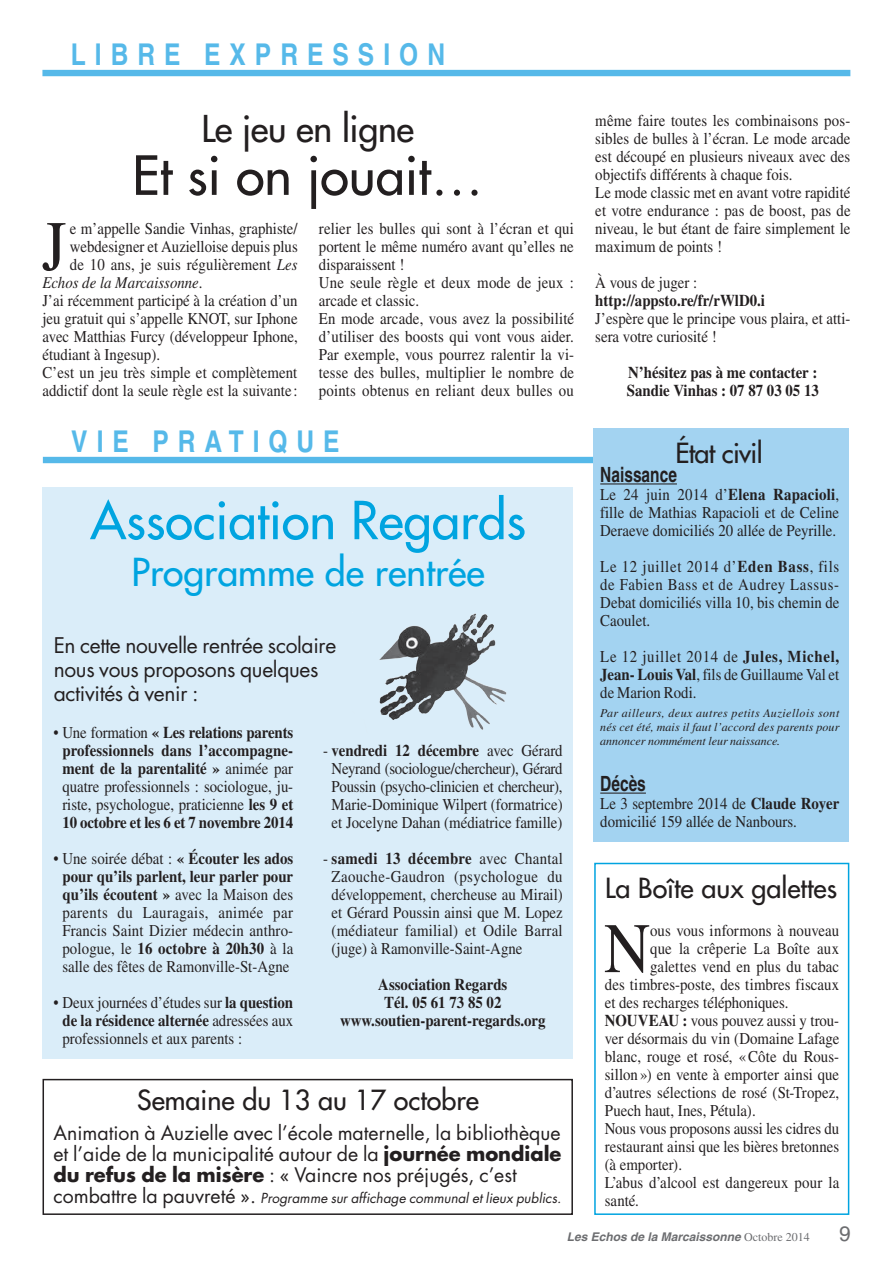
<style>
.page{position:relative;width:893px;height:1263px;background:#fff}
.page>*{position:absolute;margin:0;border:0;box-sizing:border-box;transform-origin:0 0}
.t1{font:70.95px "Times";color:#231f20;scale:.9 1}
.t2{font:52.5px "Futura";color:#231f20}
.t3{font:51px "Futura";color:#00a4e0}
.t4{font:37.5px "Futura";color:#00a4e0}
.t5{font:36px "Futura";letter-spacing:-.01em;color:#231f20}
.t6{font:700 condensed 30px "Helvetica";letter-spacing:.3em;color:#56b9e9}
.t7{font:27px "Futura";color:#231f20}
.t8{font:27px "Futura";letter-spacing:-.025em;color:#231f20}
.t9{font:21px/24px "Futura";letter-spacing:-.015em;color:#231f20}
.t10{font:700 condensed 21px "Helvetica";color:#231f20;scale:.9 1}
.t11{font:21px "Helvetica";color:#6c6d70}
.t12{font:19.5px/21px "Futura";color:#231f20;text-align:justify}
.t13{font:16.5px/18px "Times";color:#231f20;text-align:justify;scale:.9 1}
.t14{font:700 16.5px/18px "Times";color:#231f20;text-align:center;scale:.9 1}
.t15{font:16.5px/18px "Times";letter-spacing:-.02em;color:#231f20;text-align:center;scale:.9 1}
.t16{font:italic 16.5px "Times";color:#231f20;scale:.9 1}
.t17{font:italic 13.5px "Futura";color:#231f20}
.t18{font:italic 12px/14.4px "Times";color:#231f20;text-align:justify}
.t19{font:italic 700 12px "Helvetica";color:#6c6d70}
.s1{font-style:italic}
.s2{font-style:normal}
.s3{font-weight:400}
.s4{font-weight:700}
.s5{font-style:normal;font-size:19.5px}
.s6{font-family:"Times";font-weight:400;font-style:normal}
</style>
<div class="page">
<div style="left:43px;top:487px;width:530px;height:572px;background:#daedf9"></div>
<div style="left:43px;top:457px;width:798px;height:6px;background:#56b9e9"></div>
<div style="left:42px;top:70px;width:808px;height:6px;background:#56b9e9"></div>
<img style="left:379px;top:613px;width:128px;height:117px">
<div style="left:594px;top:863px;width:255px;height:352px;border:2px solid #00a4e0"></div>
<div style="left:594px;top:428px;width:254px;height:414px;background:#a3d3f1"></div>
<hr style="left:600px;top:483px;width:77px;height:1px;background:#231f20">
<hr style="left:600px;top:792px;width:46px;height:2px;background:#231f20">
<div style="left:43px;top:1079px;width:530px;height:136px;border:2px solid #231f20"></div>
<h3 class="t6" style="left:71px;top:36px;width:376px">LIBRE EXPRESSION</h3>
<h3 class="t5" style="left:201px;top:106px;width:214px">Le jeu en ligne</h3>
<h2 class="t2" style="left:132px;top:141px;width:352px">Et si on jouait…</h2>
<h1 class="t1" style="left:42px;top:206px;width:29px">J</h1>
<p class="t13" style="left:70px;top:219px;width:255px">e m’appelle Sandie Vinhas, graphiste/</p>
<p class="t13" style="left:70px;top:237px;width:255px">webdesigner et Auzielloise depuis plus</p>
<p class="t13" style="left:70px;top:255px;width:255px">de 10 ans, je suis régulièrement <span class="s1">Les</span></p>
<p class="t16" style="left:43px;top:273px;width:179px">Echos de la Marcaissonne<span class="s2">.</span></p>
<p class="t13" style="left:43px;top:291px;width:285px">J’ai récemment participé à la création d’un</p>
<p class="t13" style="left:43px;top:309px;width:285px">jeu gratuit qui s’appelle KNOT, sur Iphone</p>
<p class="t13" style="left:43px;top:327px;width:285px">avec Matthias Furcy (développeur Iphone,</p>
<p class="t13" style="left:43px;top:345px;width:132px">étudiant à Ingesup).</p>
<p class="t13" style="left:43px;top:363px;width:285px">C’est un jeu très simple et complètement</p>
<p class="t13" style="left:43px;top:381px;width:285px">addictif dont la seule règle est la suivante :</p>
<p class="t13" style="left:319px;top:219px;width:285px;text-align:left">relier les bulles qui sont à l’écran et qui portent le même numéro avant qu’elles ne disparaissent !<br>Une seule règle et deux mode de jeux : arcade et classic.<br>En mode arcade, vous avez la possibilité d’utiliser des boosts qui vont vous aider.<br>Par exemple, vous pourrez ralentir la vi&shy;tesse des bulles, multiplier le nombre de points obtenus en reliant deux bulles ou</p>
<h3 class="t6" style="left:71px;top:423px;width:270px">VIE PRATIQUE</h3>
<h3 class="t3" style="left:90px;top:487px;width:437px">Association Regards</h3>
<h3 class="t4" style="left:131px;top:547px;width:355px">Programme de rentrée</h3>
<p class="t9" style="left:54px;top:634px;width:284px">En cette nouvelle rentrée scolaire nous vous proposons quelques activités à venir :</p>
<p class="t14" style="left:54px;top:723px;width:268px"><span class="s3">• Une formation</span> « Les relations parents professionnels dans l’accompagne&shy;ment de la parentalité » <span class="s3">animée par quatre professionnels : sociologue, ju&shy;riste, psychologue, praticienne</span> les 9 et 10 octobre et les 6 et 7 novembre 2014</p>
<p class="t13" style="left:54px;top:849px;width:268px;text-align:center">• Une soirée débat : <span class="s4">« Écouter les ados pour qu’ils parlent, leur parler pour qu’ils écoutent »</span> avec la Maison des parents du Lauragais, animée par Francis Saint Dizier médecin anthro&shy;pologue, le <span class="s4">16 octobre à 20h30</span> à la salle des fêtes de Ramonville-St-Agne</p>
<p class="t13" style="left:62px;top:993px;width:258px;text-indent:-9px">• Deux journées d’études sur <span class="s4">la question de la résidence alternée</span> adressées aux professionnels et aux parents :</p>
<p class="t15" style="left:323px;top:741px;width:268px">- <span class="s4">vendredi 12 décembre</span> avec Gérard Neyrand (sociologue/chercheur), Gérard Poussin (psycho-clinicien et chercheur), Marie-Dominique Wilpert (formatrice) et Jocelyne Dahan (médiatrice famille)</p>
<p class="t13" style="left:332px;top:849px;width:258px;text-indent:-9px">- <span class="s4">samedi 13 décembre</span> avec Chantal Zaouche-Gaudron (psychologue du développement, chercheuse au Mirail) et Gérard Poussin ainsi que M. Lopez (médiateur familial) et Odile Barral (juge) à Ramonville-Saint-Agne</p>
<p class="t14" style="left:340px;top:975px;width:230px">Association Regards<br>Tél. 05 61 73 85 02 www.soutien-parent-regards.org</p>
<h3 class="t7" style="left:137px;top:1082px;width:343px">Semaine du 13 au 17 octobre</h3>
<p class="t12" style="left:54px;top:1122px;width:509px">Animation à Auzielle avec l’école maternelle, la bibliothèque et l’aide de la municipalité autour de la <span class="s4">journée mondiale du refus de la misère</span> : « Vaincre nos préjugés, c’est</p>
<p class="t17" style="left:54px;top:1189px;width:509px"><span class="s5">combattre la pauvreté ».</span> Programme sur affichage communal et lieux publics.</p>
<p class="t13" style="left:595px;top:111px;width:285px;text-align:left">même faire toutes les combinaisons pos&shy;sibles de bulles à l’écran. Le mode arcade est découpé en plusieurs niveaux avec des objectifs différents à chaque fois.<br>Le mode classic met en avant votre rapidité et votre endurance : pas de boost, pas de niveau, le but étant de faire simplement le maximum de points !</p>
<p class="t13" style="left:595px;top:273px;width:115px">À vous de juger :</p>
<p class="t14" style="left:595px;top:291px;width:190px">http://appsto.re/fr/rWlD0.i</p>
<p class="t13" style="left:595px;top:309px;width:285px">J’espère que le principe vous plaira, et atti&shy;sera votre curiosité !</p>
<p class="t14" style="left:627px;top:363px;width:215px;text-align:left">N’hésitez pas à me contacter :<br>Sandie Vinhas : 07 87 03 05 13</p>
<h3 class="t8" style="left:675px;top:436px;width:89px">État civil</h3>
<p class="t10" style="left:600px;top:462px;width:87px">Naissance</p>
<p class="t13" style="left:600px;top:485px;width:267px">Le 24 juin 2014 d’<span class="s4">Elena Rapacioli</span>, fille de Mathias Rapacioli et de Celine Deraeve domiciliés 20 allée de Peyrille.</p>
<p class="t13" style="left:600px;top:557px;width:267px">Le 12 juillet 2014 d’<span class="s4">Eden Bass</span>, fils de Fabien Bass et de Audrey Lassus-Debat domiciliés villa 10, bis chemin de Caoulet.</p>
<p class="t13" style="left:600px;top:647px;width:267px">Le 12 juillet 2014 de <span class="s4">Jules, Michel, Jean- Louis Val</span>, fils de Guillaume Val et de Marion Rodi.</p>
<p class="t18" style="left:600px;top:705px;width:241px">Par ailleurs, deux autres petits Auziellois sont nés cet été, mais il faut l’accord des parents pour annoncer nommément leur naissance.</p>
<p class="t10" style="left:600px;top:771px;width:52px">Décès</p>
<p class="t13" style="left:600px;top:794px;width:267px">Le 3 septembre 2014 de <span class="s4">Claude Royer </span>domicilié 159 allée de Nanbours.</p>
<h3 class="t7" style="left:605px;top:871px;width:234px">La Boîte aux galettes</h3>
<h1 class="t1" style="left:604px;top:908px;width:53px">N</h1>
<p class="t13" style="left:650px;top:921px;width:212px">ous vous informons à nouveau</p>
<p class="t13" style="left:650px;top:939px;width:211px">que la crêperie La Boîte aux</p>
<p class="t13" style="left:650px;top:957px;width:211px">galettes vend en plus du tabac</p>
<p class="t13" style="left:605px;top:975px;width:262px">des timbres-poste, des timbres fiscaux</p>
<p class="t13" style="left:605px;top:993px;width:205px">et des recharges téléphoniques.</p>
<p class="t13" style="left:605px;top:1011px;width:262px"><span class="s4">NOUVEAU :</span> vous pouvez aussi y trou-</p>
<p class="t13" style="left:605px;top:1029px;width:262px">ver désormais du vin (Domaine Lafage</p>
<p class="t13" style="left:605px;top:1047px;width:262px">blanc, rouge et rosé, «Côte du Rous-</p>
<p class="t13" style="left:605px;top:1065px;width:262px">sillon ») en vente à emporter ainsi que</p>
<p class="t13" style="left:605px;top:1083px;width:262px">d’autres sélections de rosé (St-Tropez,</p>
<p class="t13" style="left:605px;top:1101px;width:169px">Puech haut, Ines, Pétula).</p>
<p class="t13" style="left:605px;top:1119px;width:262px">Nous vous proposons aussi les cidres du</p>
<p class="t13" style="left:605px;top:1137px;width:262px">restaurant ainsi que les bières bretonnes</p>
<p class="t13" style="left:605px;top:1155px;width:87px">(à emporter).</p>
<p class="t13" style="left:605px;top:1173px;width:262px">L’abus d’alcool est dangereux pour la</p>
<p class="t13" style="left:605px;top:1191px;width:39px">santé.</p>
<p class="t19" style="left:567px;top:1229px;width:245px">Les Echos de la Marcaissonne <span class="s6">Octobre 2014</span></p>
<p class="t11" style="left:839px;top:1221px;width:13px">9</p>
</div>
